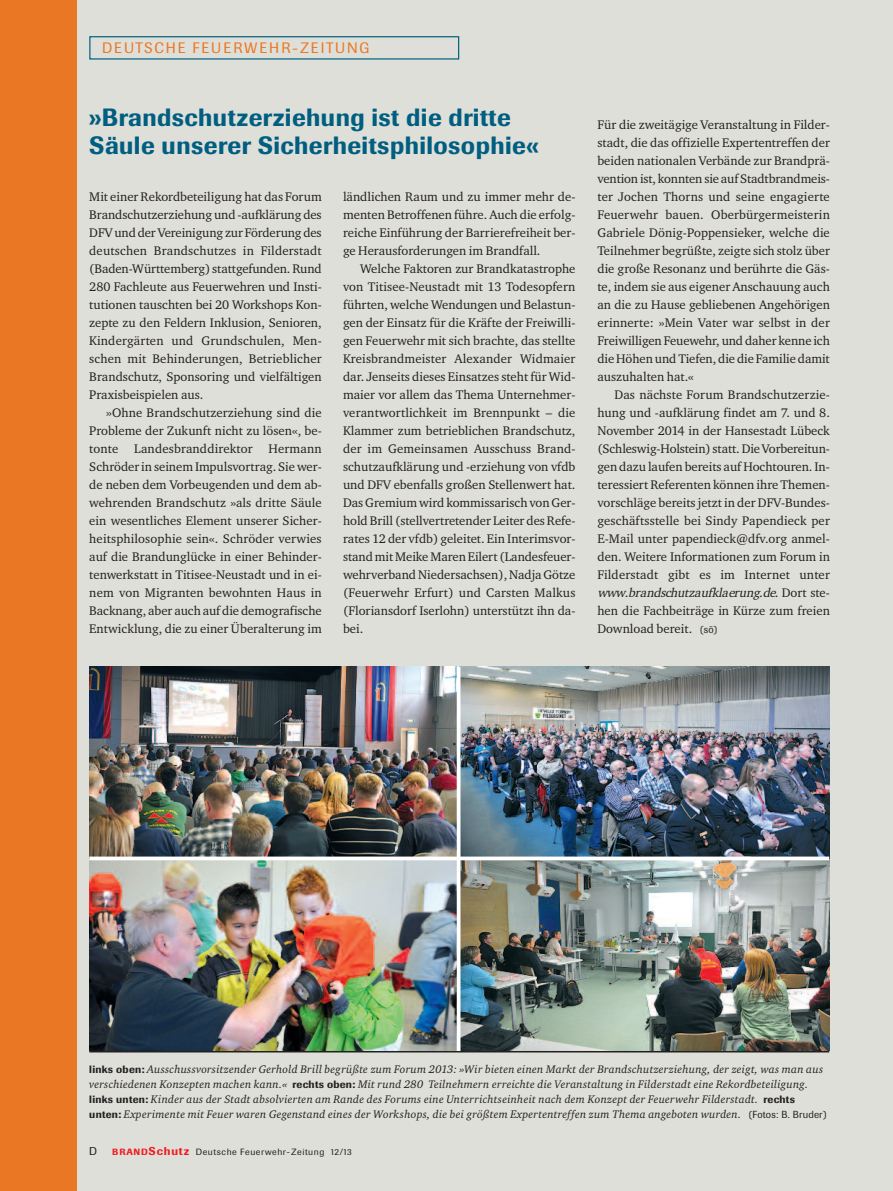
<style>
.page{position:relative;width:893px;height:1191px;background:#dfdfd9}
.page>*{position:absolute;margin:0;border:0;box-sizing:border-box;transform-origin:0 0}
.t1{font:500 24.75px/28.5px "Supersonic BSK";letter-spacing:.02em;color:#005e80}
.t2{font:15px "Supersonic BSK";letter-spacing:.13em;color:#ea7724}
.t3{font:12.75px/18px "Charter ITC";color:#231f20;text-align:justify}
.t4{font:italic 11.25px/15px "Charter ITC";letter-spacing:.02em;color:#231f20}
.t5{font:11.25px "Supersonic BSK";color:#231f20}
.t6{font:9px "Supersonic BSK";letter-spacing:.06em;color:#231f20}
.s1{font-style:italic}
.s2{font-family:"Supersonic BSK";font-size:10.2px}
.s3{font-family:"Supersonic BSK";font-weight:500;font-style:normal;font-size:10.5px}
.s4{font-family:"Supersonic BSK";font-style:normal;font-size:10.2px}
.s5{font-weight:500;color:#ee1d23}
.s6{font-weight:500;font-size:11.25px;color:#ee1d23}
</style>
<div class="page">
<div style="left:89px;top:36px;width:370px;height:24px;border:1px solid #005e80"></div>
<div style="left:0;top:0;width:77px;height:1191px;background:#ea7724"></div>
<img style="left:89px;top:667px;width:368px;height:189px">
<img style="left:460px;top:667px;width:369px;height:189px">
<img style="left:89px;top:860px;width:368px;height:190px">
<img style="left:460px;top:860px;width:369px;height:190px">
<svg style="left:89px;top:856px;width:740px;height:4px;background:#e3e5e6"></svg>
<hr style="left:457px;top:667px;width:3px;height:384px;background:#fff">
<hr style="left:89px;top:1051px;width:740px;height:1px;background:#231f20">
<p class="t2" style="left:102px;top:39px;width:269px">DEUTSCHE FEUERWEHR-ZEITUNG</p>
<h1 class="t1" style="left:89px;top:103px;width:451px">»Brandschutzerziehung ist die dritte<br>Säule unserer Sicherheitsphilosophie«</h1>
<p class="t3" style="left:89px;top:187px;width:234px">Mit einer Rekordbeteiligung hat das Forum Brandschutzerziehung und -aufklärung des DFV und der Vereinigung zur Förderung des deutschen Brandschutzes in Filderstadt (Baden-Württemberg) stattgefunden.Rund 280 Fachleute aus Feuerwehren und Insti&shy;tutionen tauschten bei 20 Workshops Kon&shy;zepte zu den Feldern Inklusion, Senioren, Kindergärten und Grundschulen, Men&shy;schen mit Behinderungen, Betrieblicher Brandschutz, Sponsoring und vielfältigen Praxisbeispielen aus.</p>
<p class="t3" style="left:89px;top:403px;width:234px;text-indent:17px">»Ohne Brandschutzerziehung sind die Probleme der Zukunft nicht zu lösen«, be&shy;tonte Landesbranddirektor Hermann Schröder in seinem Impulsvortrag. Sie wer&shy;de neben dem Vorbeugenden und dem ab&shy;wehrenden Brandschutz »als dritte Säule ein wesentliches Element unserer Sicher&shy;heitsphilosophie sein«. Schröder verwies auf die Brandunglücke in einer Behinder&shy;tenwerkstatt in Titisee-Neustadt und in ei&shy;nem von Migranten bewohnten Haus in Backnang, aber auch auf die demografische Entwicklung, die zu einer Überalterung im</p>
<p class="t3" style="left:343px;top:187px;width:234px">ländlichen Raum und zu immer mehr de&shy;menten Betroffenen führe. Auch die erfolg&shy;reiche Einführung der Barrierefreiheit ber&shy;ge Herausforderungen im Brandfall.</p>
<p class="t3" style="left:343px;top:259px;width:234px;text-indent:17px">Welche Faktoren zur Brandkatastrophe von Titisee-Neustadt mit 13 Todesopfern führten, welche Wendungen und Belastun&shy;gen der Einsatz für die Kräfte der Freiwilli&shy;gen Feuerwehr mit sich brachte, das stellte Kreisbrandmeister Alexander Widmaier dar. Jenseits dieses Einsatzes steht für Wid&shy;maier vor allem das Thema Unternehmer&shy;verantwortlichkeit im Brennpunkt – die Klammer zum betrieblichen Brandschutz, der im Gemeinsamen Ausschuss Brand&shy;schutzaufklärung und -erziehung von vfdb und DFV ebenfalls großen Stellenwert hat.<br>Das Gremium wird kommissarisch von Ger&shy;hold Brill (stellvertretender Leiter des Refe&shy;rates 12 der vfdb) geleitet. Ein Interimsvor&shy;stand mit Meike Maren Eilert (Landesfeuer&shy;wehrverband Niedersachsen), Nadja Götze (Feuerwehr Erfurt) und Carsten Malkus (Floriansdorf Iserlohn) unterstützt ihn da&shy;bei.</p>
<p class="t3" style="left:597px;top:115px;width:234px">Für die zweitägige Veranstaltung in Filder&shy;stadt, die das offizielle Expertentreffen der beiden nationalen Verbände zur Brandprä&shy;vention ist, konnten sie auf Stadtbrandmeis&shy;ter Jochen Thorns und seine engagierte Feuerwehr bauen. Oberbürgermeisterin Gabriele Dönig-Poppensieker, welche die Teilnehmer begrüßte, zeigte sich stolz über die große Resonanz und berührte die Gäs&shy;te, indem sie aus eigener Anschauung auch an die zu Hause gebliebenen Angehörigen erinnerte: »Mein Vater war selbst in der Freiwilligen Feuewehr, und daher kenne ich die Höhen und Tiefen, die die Familie damit auszuhalten hat.«</p>
<p class="t3" style="left:597px;top:385px;width:234px;text-indent:17px">Das nächste Forum Brandschutzerzie&shy;hung und -aufklärung findet am 7. und 8.<br>November 2014 in der Hansestadt Lübeck (Schleswig-Holstein) statt. Die Vorbereitun&shy;gen dazu laufen bereits auf Hochtouren. In&shy;teressiert Referenten können ihre Themen&shy;vorschläge bereits jetzt in der DFV-Bundes&shy;geschäftsstelle bei Sindy Papendieck per E-Mail unter papendieck@dfv.org anmel&shy;den. Weitere Informationen zum Forum in Filderstadt gibt es im Internet unter <span class="s1">www.brandschutzaufklaerung.de.</span> Dort ste&shy;hen die Fachbeiträge in Kürze zum freien Download bereit. <span class="s2">(sö)</span></p>
<p class="t4" style="left:89px;top:1062px;width:739px"><span class="s3">links oben:</span> Ausschussvorsitzender Gerhold Brill begrüßte zum Forum 2013: »Wir bieten einen Markt der Brandschutzerziehung, der zeigt, was man aus verschiedenen Konzepten machen kann.« <span class="s3">rechts oben:</span> Mit rund 280 Teilnehmern erreichte die Veranstaltung in Filderstadt eine Rekordbeteiligung. <span class="s3">links unten:</span> Kinder aus der Stadt absolvierten am Rande des Forums eine Unterrichtseinheit nach dem Konzept der Feuerwehr Filderstadt. <span class="s3">rechts unten:</span> Experimente mit Feuer waren Gegenstand eines der Workshops, die bei größtem Expertentreffen zum Thema angeboten wurden. <span class="s4">(Fotos: B. Bruder)</span></p>
<p class="t5" style="left:89px;top:1144px;width:9px">D</p>
<p class="t6" style="left:112px;top:1146px;width:241px"><span class="s5">BRAND</span><span class="s6">Schutz</span> Deutsche Feuerwehr-Zeitung 12/13</p>
</div>
